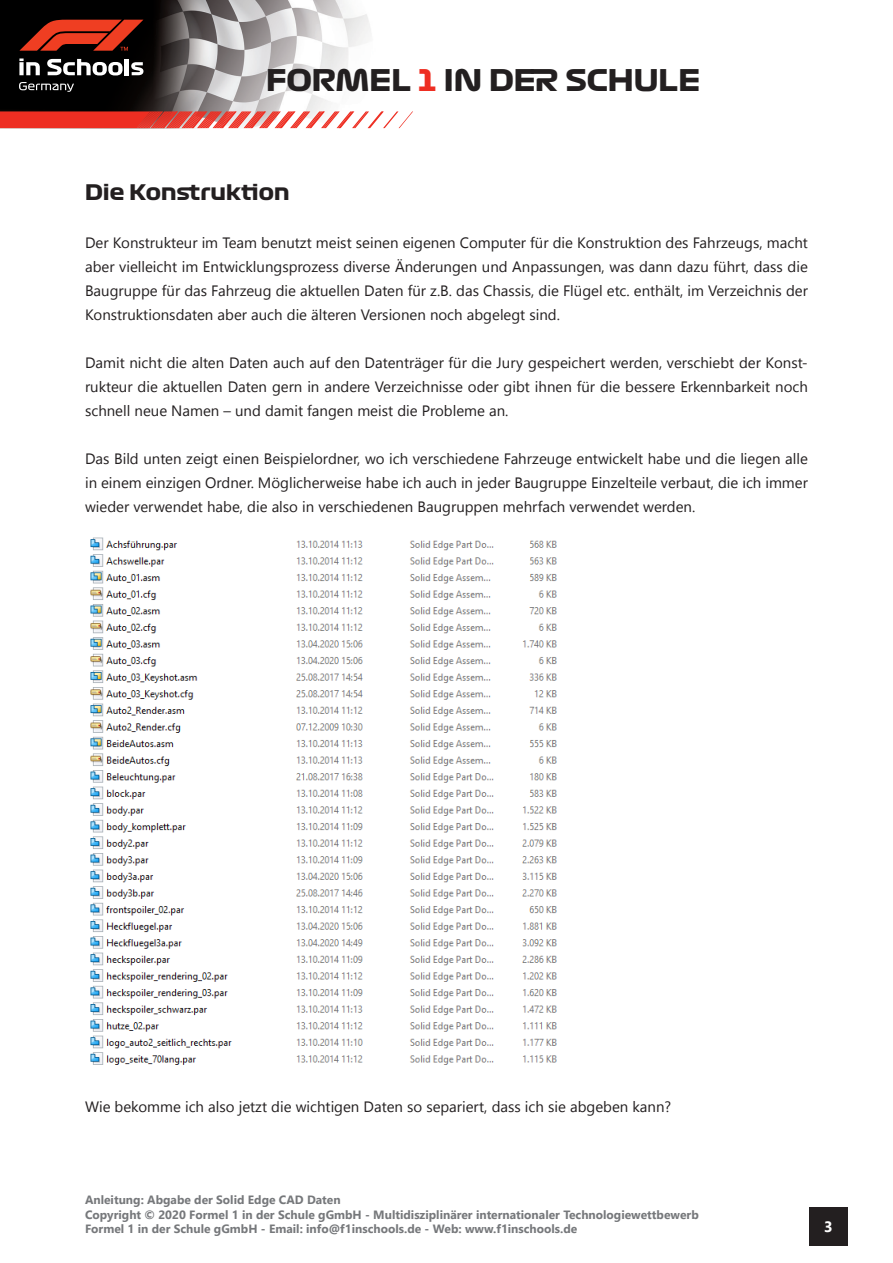
<style>
.page{position:relative;width:893px;height:1263px;background:#fff}
.page>*{position:absolute;margin:0;border:0;box-sizing:border-box;transform-origin:0 0}
.t1{font:29.25px "Formula 1 Display Bold";color:#231f20}
.Überschrift{font:21px "Formula 1 Display Bold";color:#231f20}
.Text{font:15px/24px "Nirmala UI";color:#231f20;text-align:justify}
.t2{font:700 15px "Nirmala UI";color:#fff}
.t3{font:700 12px/14.4px "Nirmala UI";color:#76787b}
.s1{color:#ee2e22}
</style>
<div class="page">
<div style="left:809px;top:1207px;width:39px;height:38px;background:#231f20"></div>
<img style="left:0;top:0;width:371px;height:111px">
<svg style="left:0;top:111px;width:413px;height:17px"></svg>
<svg style="left:19px;top:20px;width:124px;height:31px;background:#952615"></svg>
<svg style="left:19px;top:58px;width:21px;height:17px"></svg>
<svg style="left:47px;top:59px;width:76px;height:16px"></svg>
<hr style="left:125px;top:59px;width:4px;height:16px;background:#fff">
<svg style="left:131px;top:62px;width:12px;height:13px"></svg>
<svg style="left:19px;top:82px;width:55px;height:10px"></svg>
<img style="left:90px;top:537px;width:467px;height:528px">
<h1 class="t1" style="left:266px;top:61px;width:436px">FORMEL <span class="s1">1</span> IN DER SCHULE</h1>
<p class="Überschrift" style="left:85px;top:179px;width:206px">Die Konstruktion</p>
<p class="Text" style="left:85px;top:230px;width:724px">Der Konstrukteur im Team benutzt meist seinen eigenen Computer für die Konstruktion des Fahrzeugs, macht aber vielleicht im Entwicklungsprozess diverse Änderungen und Anpassungen, was dann dazu führt, dass die Baugruppe für das Fahrzeug die aktuellen Daten für z.B. das Chassis, die Flügel etc. enthält, im Verzeichnis der Konstruktionsdaten aber auch die älteren Versionen noch abgelegt sind.</p>
<p class="Text" style="left:85px;top:350px;width:724px">Damit nicht die alten Daten auch auf den Datenträger für die Jury gespeichert werden, verschiebt der Konst&shy;rukteur die aktuellen Daten gern in andere Verzeichnisse oder gibt ihnen für die bessere Erkennbarkeit noch schnell neue Namen – und damit fangen meist die Probleme an.</p>
<p class="Text" style="left:85px;top:446px;width:724px">Das Bild unten zeigt einen Beispielordner, wo ich verschiedene Fahrzeuge entwickelt habe und die liegen alle in einem einzigen Ordner. Möglicherweise habe ich auch in jeder Baugruppe Einzelteile verbaut, die ich immer wieder verwendet habe, die also in verschiedenen Baugruppen mehrfach verwendet werden.</p>
<p class="Text" style="left:85px;top:1094px;width:588px">Wie bekomme ich also jetzt die wichtigen Daten so separiert, dass ich sie abgeben kann?</p>
<p class="t3" style="left:85px;top:1192px;width:615px">Anleitung: Abgabe der Solid Edge CAD Daten<br>Copyright © 2020 Formel 1 in der Schule gGmbH - Multidisziplinärer internationaler Technologiewettbewerb<br>Formel 1 in der Schule gGmbH - Email: info@f1inschools.de - Web: www.f1inschools.de</p>
<p class="t2" style="left:824px;top:1214px;width:10px">3</p>
</div>
